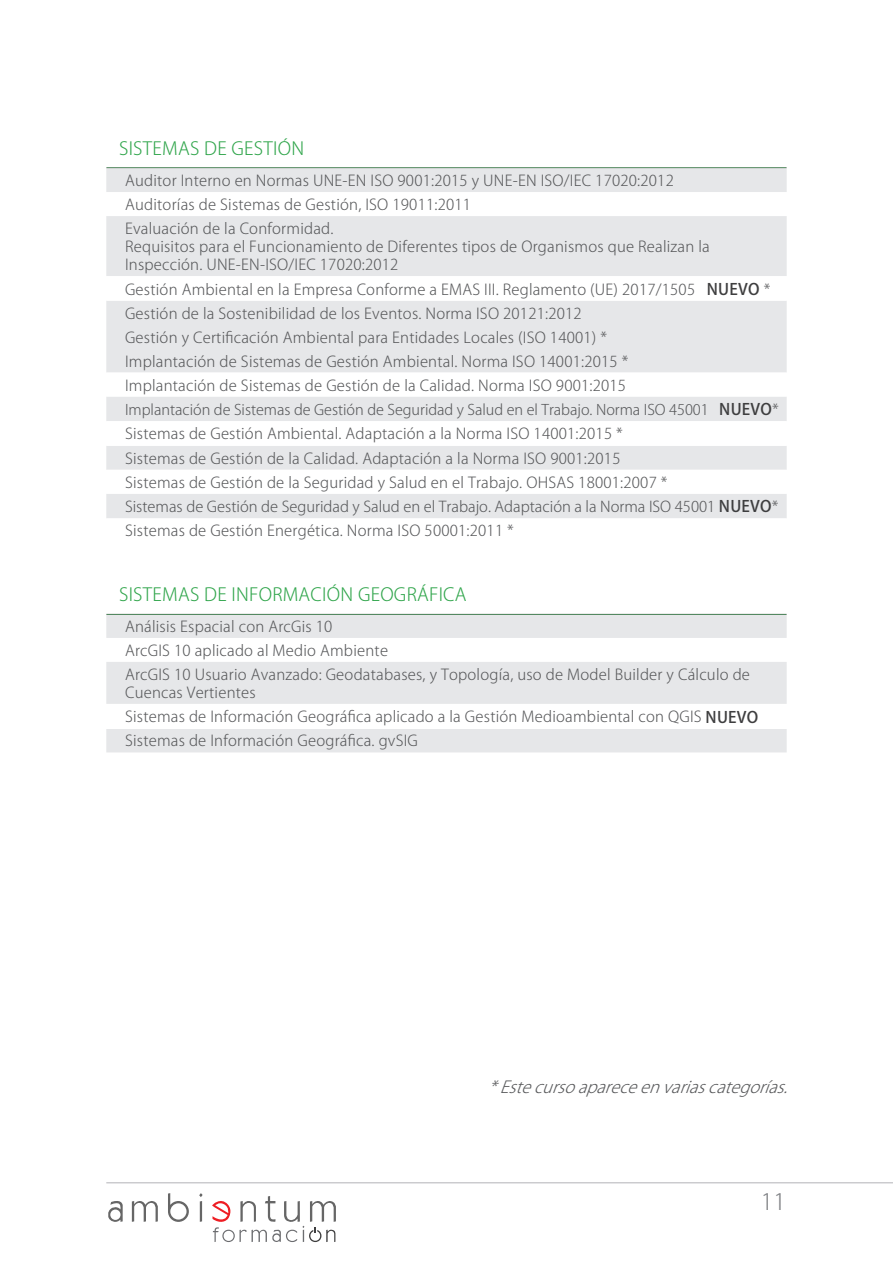
<style>
.page{position:relative;width:893px;height:1263px;background:#fff}
.page>*{position:absolute;margin:0;border:0;box-sizing:border-box;transform-origin:0 0}
.t1{font:300 22.5px "Koz Go Pr 6 N";color:#808285}
.t2{font:300 18px "Koz Go Pr 6 N";letter-spacing:.015em;color:#30a54b}
.t3{font:italic 300 16.5px "Koz Go Pr 6 N";color:#57585a}
.t4{font:300 15px/24px "Koz Go Pr 6 N";letter-spacing:.015em;color:#57585a}
.t5{font:300 14.85px "Koz Go Pr 6 N";color:#57585a}
.t6{font:300 14.55px "Koz Go Pr 6 N";color:#57585a}
.s1{font-weight:500;font-size:15.75px;color:#3e3e3f}
.s2{font-size:15px}
</style>
<div class="page">
<hr style="left:106px;top:1182px;width:787px;height:1px;background:#b2b3b7">
<svg style="left:108px;top:1201px;width:15px;height:21px"></svg>
<svg style="left:199px;top:1193px;width:4px;height:29px"></svg>
<svg style="left:132px;top:1201px;width:26px;height:21px"></svg>
<svg style="left:168px;top:1193px;width:21px;height:29px"></svg>
<svg style="left:212px;top:1196px;width:124px;height:46px"></svg>
<div style="left:106px;top:170px;width:681px;height:22px;background:#e6e7e9"></div>
<svg style="left:106px;top:216px;width:681px;height:302px;fill:#e6e7e9"></svg>
<div style="left:105px;top:165px;width:684px;height:5px;background:#231f20;opacity:.4"></div>
<svg style="left:106px;top:616px;width:681px;height:136px;fill:#e6e7e9"></svg>
<div style="left:106px;top:704px;width:681px;height:24px;background:#fff"></div>
<hr style="left:105px;top:612px;width:684px;height:4px;background:#231f20;opacity:.4">
<p class="t2" style="left:119px;top:138px;width:187px">SISTEMAS DE GESTIÓN</p>
<p class="t4" style="left:125px;top:169px;width:550px">Auditor Interno en Normas UNE-EN ISO 9001:2015 y UNE-EN ISO/IEC 17020:2012<br>Auditorías de Sistemas de Gestión, ISO 19011:2011<br>Evaluación de la Conformidad.</p>
<p class="t4" style="left:125px;top:238px;width:586px;line-height:18px">Requisitos para el Funcionamiento de Diferentes tipos de Organismos que Realizan la<br>Inspección. UNE-EN-ISO/IEC 17020:2012</p>
<p class="t4" style="left:125px;top:277px;width:647px">Gestión Ambiental en la Empresa Conforme a EMAS III. Reglamento (UE) 2017/1505 <span class="s1">NUEVO</span> * Gestión de la Sostenibilidad de los Eventos. Norma ISO 20121:2012<br>Gestión y Certificación Ambiental para Entidades Locales (ISO 14001) *<br>Implantación de Sistemas de Gestión Ambiental. Norma ISO 14001:2015 *<br>Implantación de Sistemas de Gestión de la Calidad. Norma ISO 9001:2015</p>
<p class="t6" style="left:125px;top:402px;width:655px">Implantación de Sistemas de Gestión de Seguridad y Salud en el Trabajo. Norma ISO 45001 <span class="s1">NUEVO</span><span class="s2">*</span></p>
<p class="t4" style="left:125px;top:422px;width:544px">Sistemas de Gestión Ambiental. Adaptación a la Norma ISO 14001:2015 *<br>Sistemas de Gestión de la Calidad. Adaptación a la Norma ISO 9001:2015<br>Sistemas de Gestión de la Seguridad y Salud en el Trabajo. OHSAS 18001:2007 *</p>
<p class="t5" style="left:125px;top:499px;width:655px">Sistemas de Gestión de Seguridad y Salud en el Trabajo. Adaptación a la Norma ISO 45001 <span class="s1">NUEVO</span><span class="s2">*</span></p>
<p class="t4" style="left:125px;top:519px;width:390px">Sistemas de Gestión Energética. Norma ISO 50001:2011 *</p>
<p class="t2" style="left:119px;top:584px;width:349px">SISTEMAS DE INFORMACIÓN GEOGRÁFICA</p>
<p class="t4" style="left:125px;top:615px;width:626px">Análisis Espacial con ArcGis 10<br>ArcGIS 10 aplicado al Medio Ambiente<br>ArcGIS 10 Usuario Avanzado: Geodatabases, y Topología, uso de Model Builder y Cálculo de</p>
<p class="t4" style="left:125px;top:680px;width:635px">Cuencas Vertientes<br>Sistemas de Información Geográfica aplicado a la Gestión Medioambiental con QGIS <span class="s1">NUEVO<br></span>Sistemas de Información Geográfica. gvSIG</p>
<p class="t3" style="left:489px;top:1077px;width:310px">*Estecursoapareceenvariascategorías.</p>
<h1 class="t1" style="left:761px;top:1189px;width:26px">11</h1>
</div>
